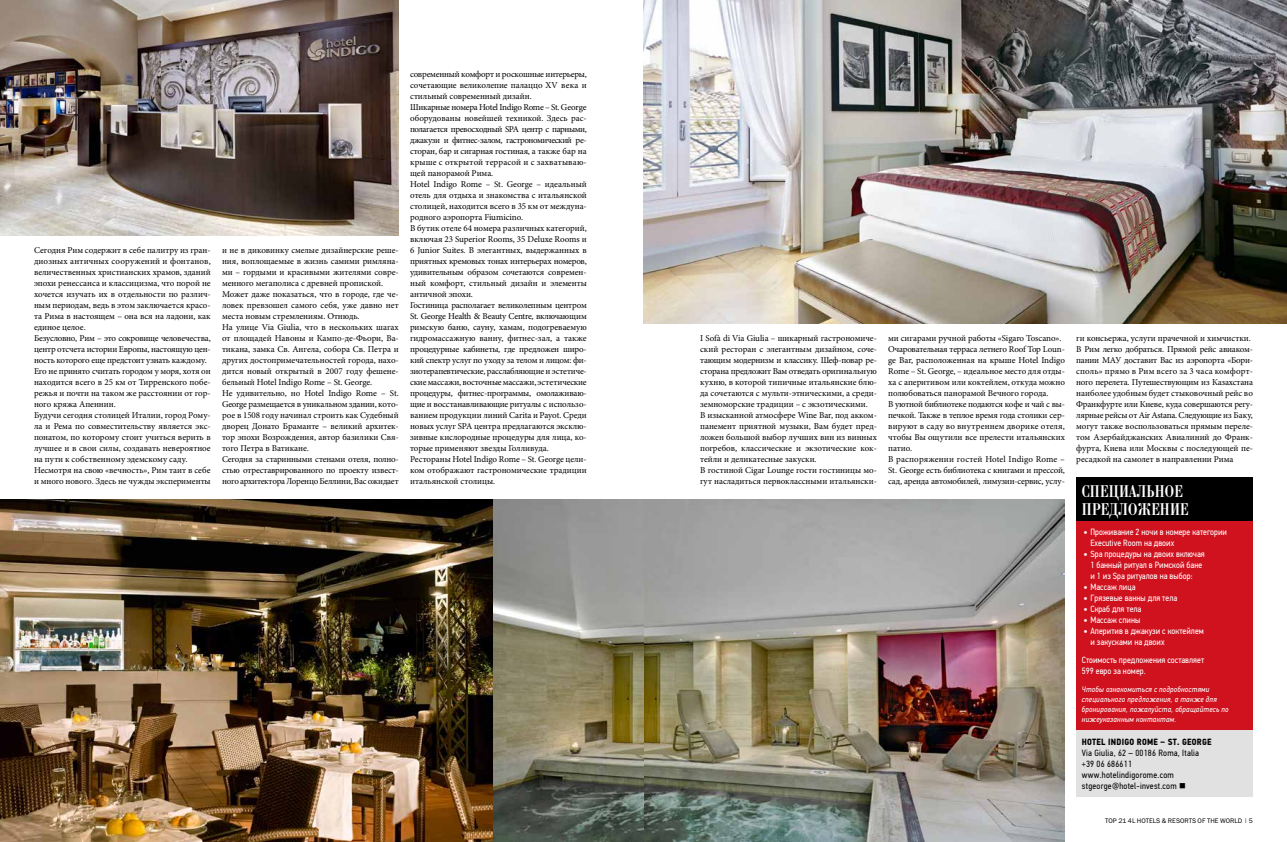
<style>
.page{position:relative;width:1287px;height:842px;background:#fff}
.page>*{position:absolute;margin:0;border:0;box-sizing:border-box;transform-origin:0 0}
.t1{font:18px/17.6px "Bodoni Cond C";letter-spacing:.02em;color:#fff}
.t2{font:9px/11px "Minion Pro";letter-spacing:-.01em;color:#000}
.t3{font:9px/11px "PF Din Text Cond Pro";letter-spacing:.005em;color:#fff}
.t4{font:9px/11px "PF Din Text Cond Pro";letter-spacing:.025em;color:#000}
.t5{font:700 9px "PF Din Text Cond Pro";letter-spacing:.025em;color:#000}
.t6{font:italic 8px/10px "PF Din Text Cond Pro";letter-spacing:.025em;color:#fff}
.t7{font:6.7px "Franklin Gothic Book C";color:#000}
.s1{font-weight:700}
</style>
<div class="page">
<div style="left:1076px;top:478px;width:177px;height:44px;background:#000"></div>
<div style="left:1076px;top:522px;width:177px;height:209px;background:#d0111e"></div>
<div style="left:1076px;top:731px;width:177px;height:66px;background:#e1e1e1"></div>
<img style="left:0;top:500px;width:1065px;height:342px">
<img style="left:0;top:0;width:399px;height:236px">
<img style="left:643px;top:0;width:644px;height:324px">
<p class="t2" style="left:34px;top:245px;width:178px">Сегодня Рим содержит в себе палитру из гран&shy;диозных античных сооружений и фонтанов, величественных христианских храмов, зданий эпохи ренессанса и классицизма, что порой не хочется изучать их в отдельности по различ&shy;ным периодам, ведь в этом заключается красо&shy;та Рима в настоящем – она вся на ладони, как единое целое.<br>Безусловно, Рим – это сокровище человечества, центр отсчета истории Европы, настоящую цен&shy;ность которого еще предстоит узнать каждому.<br>Его не принято считать городом у моря, хотя он находится всего в 25 км от Тирренского побе&shy;режья и почти на таком же расстоянии от гор&shy;ного кряжа Апеннин.<br>Будучи сегодня столицей Италии, город Рому&shy;ла и Рема по совместительству является экс&shy;понатом, по которому стоит учиться верить в лучшее и в свои силы, создавать невероятное на пути к собственному эдемскому саду.<br>Несмотря на свою «вечность», Рим таит в себе и много нового. Здесь не чужды эксперименты</p>
<p class="t2" style="left:222px;top:245px;width:178px">и не в диковинку смелые дизайнерские реше&shy;ния, воплощаемые в жизнь самими римляна&shy;ми – гордыми и красивыми жителями совре&shy;менного мегаполиса с древней пропиской.<br>Может даже показаться, что в городе, где че&shy;ловек превзошел самого себя, уже давно нет места новым стремлениям. Отнюдь.<br>На улице Via Giulia, что в нескольких шагах от площадей Навоны и Кампо-де-Фьори, Ва&shy;тикана, замка Св. Ангела, собора Св. Петра и других достопримечательностей города, нахо&shy;дится новый открытый в 2007 году фешене&shy;бельный Hotel Indigo Rome – St. George.<br>Не удивительно, но Hotel Indigo Rome – St.<br>George размещается в уникальном здании, кото&shy;рое в 1508 году начинал строить как Судебный дворец Донато Браманте – великий архитек&shy;тор эпохи Возрождения, автор базилики Свя&shy;того Петра в Ватикане.<br>Сегодня за старинными стенами отеля, полно&shy;стью отреставрированного по проекту извест&shy;ного архитектора Лоренцо Беллини, Вас ожидает</p>
<p class="t2" style="left:410px;top:69px;width:178px">современный комфорт и роскошные интерьеры, сочетающие великолепие палаццо XV века и стильный современный дизайн.<br>Шикарные номера Hotel Indigo Rome – St. George оборудованы новейшей техникой. Здесь рас&shy;полагается превосходный SPA центр с парными, джакузи и фитнес-залом, гастрономический ре&shy;сторан, бар и сигарная гостиная, а также бар на крыше с открытой террасой и с захватываю&shy;щей панорамой Рима.<br>Hotel Indigo Rome – St. George – идеальный отель для отдыха и знакомства с итальянской столицей, находится всего в 35 км от междуна&shy;родного аэропорта Fiumicino.<br>В бутик отеле 64 номера различных категорий, включая 23 Superior Rooms, 35 Deluxe Rooms и 6 Junior Suites. В элегантных, выдержанных в приятных кремовых тонах интерьерах номеров, удивительным образом сочетаются современ&shy;ный комфорт, стильный дизайн и элементы античной эпохи.<br>Гостиница располагает великолепным центром St. George Health &amp; Beauty Centre, включающим римскую баню, сауну, хамам, подогреваемую гидромассажную ванну, фитнес-зал, а также процедурные кабинеты, где предложен широ&shy;кий спектр услуг по уходу за телом и лицом: фи&shy;зиотерапевтические, расслабляющие и эстетиче&shy;ские массажи, восточные массажи, эстетические процедуры, фитнес-программы, омолаживаю&shy;щие и восстанавливающие ритуалы с использо&shy;ванием продукции линий Carita и Payot. Среди новых услуг SPA центра предлагаются эксклю&shy;зивные кислородные процедуры для лица, ко&shy;торые применяют звезды Голливуда.<br>Рестораны Hotel Indigo Rome – St. George цели&shy;ком отображают гастрономические традиции итальянской столицы.</p>
<p class="t2" style="left:888px;top:333px;width:178px">ми сигарами ручной работы «Sigaro Toscano».<br>Очаровательная терраса летнего Roof Top Loun&shy;ge Bar, расположенная на крыше Hotel Indigo Rome – St. George, – идеальное место для отды&shy;ха с аперитивом или коктейлем, откуда можно полюбоваться панорамой Вечного города.<br>В уютной библиотеке подаются кофе и чай с вы&shy;печкой. Также в теплое время года столики сер&shy;вируют в саду во внутреннем дворике отеля, чтобы Вы ощутили все прелести итальянских патио.<br>В распоряжении гостей Hotel Indigo Rome – St. George есть библиотека с книгами и прессой, сад, аренда автомобилей, лимузин-сервис, услу-</p>
<p class="t2" style="left:700px;top:333px;width:178px">I Sofà di Via Giulia – шикарный гастрономиче&shy;ский ресторан с элегантным дизайном, соче&shy;тающим модернизм и классику. Шеф-повар ре&shy;сторана предложит Вам отведать оригинальную кухню, в которой типичные итальянские блю&shy;да сочетаются с мульти-этническими, а среди&shy;земноморские традиции – с экзотическими.<br>В изысканной атмосфере Wine Bar, под акком&shy;панемент приятной музыки, Вам будет пред&shy;ложен большой выбор лучших вин из винных погребов, классические и экзотические кок&shy;тейли и деликатесные закуски.<br>В гостиной Cigar Lounge гости гостиницы мо&shy;гут насладиться первоклассными итальянски-</p>
<p class="t2" style="left:1076px;top:333px;width:178px">ги консьержа, услуги прачечной и химчистки.<br>В Рим легко добраться. Прямой рейс авиаком&shy;пании МАУ доставит Вас из аэропорта «Бори&shy;споль» прямо в Рим всего за 3 часа комфорт&shy;ного перелета. Путешествующим из Казахстана наиболее удобным будет стыковочный рейс во Франкфурте или Киеве, куда совершаются регу&shy;лярные рейсы от Air Astana. Следующие из Баку, могут также воспользоваться прямым переле&shy;том Азербайджанских Авиалиний до Франк&shy;фурта, Киева или Москвы с последующей пе&shy;ресадкой на самолет в направлении Рима</p>
<h1 class="t1" style="left:1082px;top:483px;width:108px">Специальное предложение</h1>
<p class="t3" style="left:1090px;top:526px;width:138px;text-indent:-7px"><span class="s1">•</span> Проживание 2 ночи в номере категории<br>Executive Room на двоих</p>
<p class="t3" style="left:1083px;top:548px;width:123px;text-align:center"><span class="s1">•</span> Spa процедуры на двоих включая<br>1 банный ритуал в Римской бане<br>и 1 из Spa ритуалов на выбор:</p>
<p class="t3" style="left:1083px;top:581px;width:54px"><span class="s1">•</span> Массаж лица</p>
<p class="t3" style="left:1083px;top:592px;width:95px"><span class="s1">•</span> Грязевые ванны для тела</p>
<p class="t3" style="left:1083px;top:603px;width:60px"><span class="s1">•</span> Скраб для тела</p>
<p class="t3" style="left:1083px;top:614px;width:59px"><span class="s1">•</span> Массаж спины</p>
<p class="t3" style="left:1090px;top:625px;width:115px;text-indent:-7px"><span class="s1">•</span> Аперитив в джакузи с коктейлем и закусками на двоих</p>
<p class="t3" style="left:1082px;top:654px;width:124px">Стоимость предложения составляет<br>599 евро за номер.</p>
<p class="t6" style="left:1082px;top:684px;width:148px">Чтобы ознакомиться с подробностями специального предложения, а также для бронирования, пожалуйста, обращайтесь по нижеуказанным контактам.</p>
<p class="t5" style="left:1082px;top:736px;width:131px">HOTEL INDIGO ROME – ST. GEORGE</p>
<p class="t4" style="left:1082px;top:747px;width:119px">Via Giulia, 62 – 00186 Roma, Italia +39 06 686611 www.hotelindigorome.com stgeorge@hotel-invest.com ■</p>
<p class="t7" style="left:1105px;top:817px;width:149px">TOP 21 4L HOTELS &amp; RESORTS OF TH E WORLD | 5</p>
</div>
